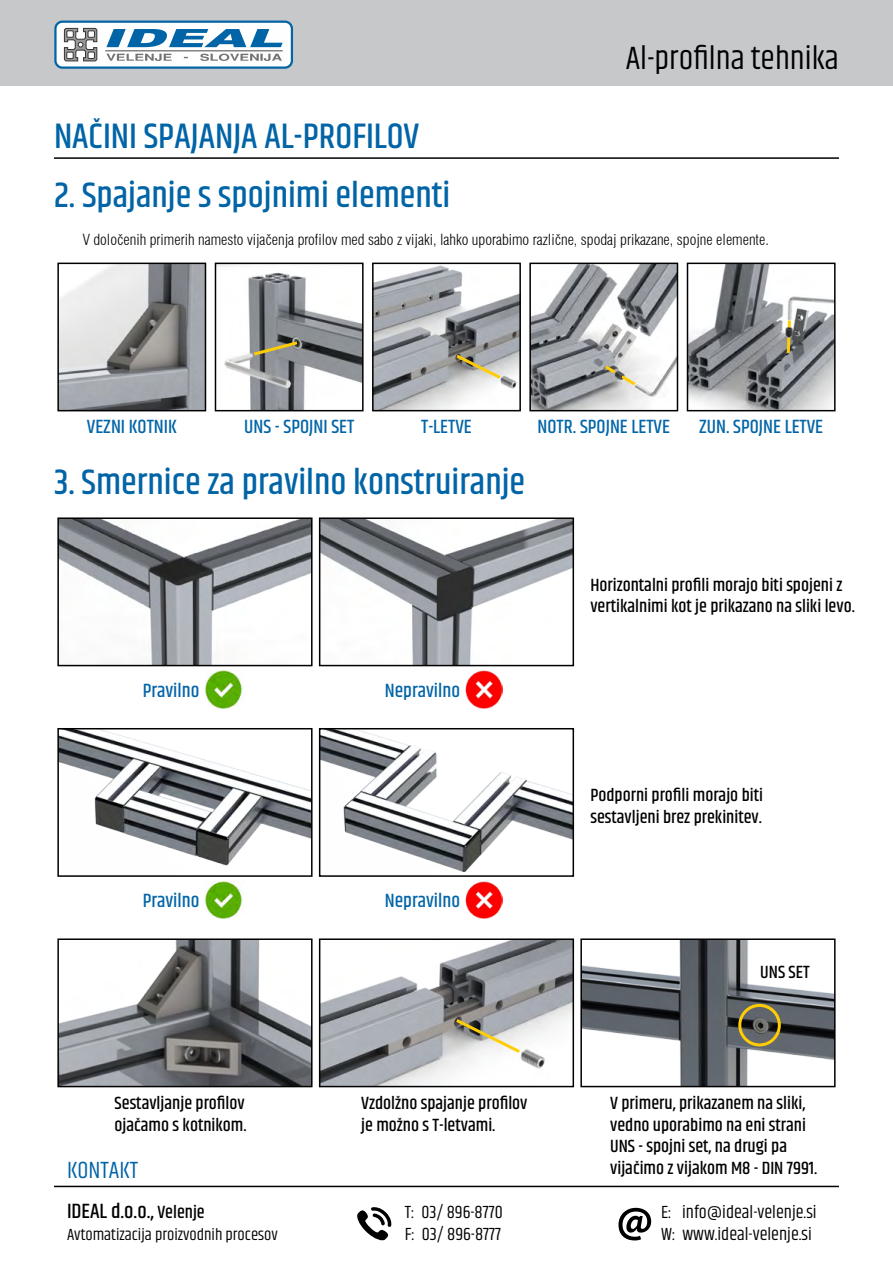
<style>
.page{position:relative;width:893px;height:1263px;background:#fff}
.page>*{position:absolute;margin:0;border:0;box-sizing:border-box;transform-origin:0 0}
.t1{font:500 36px "Khand";color:#0064a6}
.t2{font:33px "Khand";color:#000}
.t3{font:24px "Khand";color:#0064a6}
.t4{font:500 21px "Khand";color:#000}
.t5{font:500 19.5px "Khand";color:#0265a8}
.t6{font:500 18px/21.6px "Khand";color:#000}
.t7{font:18px "Khand";color:#000}
.t8{font:16.5px "Khand";color:#000}
.t9{font:300 condensed 15px "Swiss 721 BT";color:#000}
.s1{font-size:18px}
</style>
<div class="page">
<div style="left:0;top:0;width:893px;height:85px;background:#c7c8ca"></div>
<div style="left:55px;top:22px;width:237px;height:46px;background:#fefefe;border-radius:7px"></div>
<div style="left:54px;top:21px;width:239px;height:48px;border:2px solid #0064a6;border-radius:7px"></div>
<hr style="left:105px;top:50px;width:178px;height:1px;background:#727376">
<svg style="left:106px;top:54px;width:176px;height:7px"></svg>
<svg style="left:64px;top:28px;width:33px;height:33px"></svg>
<svg style="left:106px;top:29px;width:177px;height:18px"></svg>
<hr style="left:54px;top:157px;width:785px;height:2px;background:#000">
<svg style="left:357px;top:1207px;width:34px;height:33px"></svg>
<hr style="left:54px;top:1186px;width:785px;height:1px;background:#000">
<svg style="left:618px;top:1208px;width:33px;height:32px"></svg>
<img style="left:60px;top:266px;width:143px;height:142px">
<div style="left:57px;top:263px;width:149px;height:148px;border:2px solid #000"></div>
<img style="left:375px;top:266px;width:143px;height:142px">
<div style="left:372px;top:263px;width:149px;height:148px;border:2px solid #000"></div>
<img style="left:532px;top:266px;width:143px;height:142px">
<div style="left:529px;top:263px;width:149px;height:148px;border:2px solid #000"></div>
<img style="left:690px;top:266px;width:143px;height:142px">
<div style="left:687px;top:263px;width:149px;height:148px;border:2px solid #000"></div>
<img style="left:218px;top:266px;width:143px;height:117px">
<div style="left:215px;top:263px;width:149px;height:148px;border:2px solid #000"></div>
<svg style="left:83px;top:357px;width:98px;height:55px;background:#8c8e92"></svg>
<svg style="left:242px;top:339px;width:115px;height:73px"></svg>
<svg style="left:453px;top:352px;width:51px;height:29px"></svg>
<svg style="left:536px;top:357px;width:136px;height:55px"></svg>
<svg style="left:788px;top:320px;width:3px;height:7px"></svg>
<svg style="left:697px;top:335px;width:128px;height:77px;background:#8c8f91"></svg>
<img style="left:60px;top:731px;width:250px;height:135px">
<div style="left:57px;top:728px;width:256px;height:149px;border:2px solid #000"></div>
<img style="left:322px;top:731px;width:249px;height:141px">
<div style="left:319px;top:728px;width:255px;height:149px;border:2px solid #000"></div>
<img style="left:60px;top:520px;width:250px;height:143px">
<div style="left:57px;top:517px;width:256px;height:149px;border:2px solid #000"></div>
<img style="left:322px;top:520px;width:249px;height:143px">
<div style="left:319px;top:517px;width:255px;height:149px;border:2px solid #000"></div>
<img style="left:60px;top:941px;width:250px;height:143px">
<div style="left:57px;top:938px;width:256px;height:149px;border:2px solid #000"></div>
<img style="left:322px;top:941px;width:249px;height:143px">
<div style="left:319px;top:938px;width:255px;height:149px;border:2px solid #000"></div>
<img style="left:205px;top:670px;width:38px;height:38px">
<img style="left:465px;top:670px;width:38px;height:38px">
<svg style="left:383px;top:621px;width:80px;height:46px"></svg>
<img style="left:205px;top:881px;width:38px;height:38px">
<img style="left:465px;top:881px;width:38px;height:38px">
<svg style="left:383px;top:831px;width:80px;height:46px"></svg>
<svg style="left:453px;top:1016px;width:70px;height:39px"></svg>
<img style="left:583px;top:941px;width:250px;height:143px">
<div style="left:580px;top:938px;width:256px;height:149px;border:2px solid #000"></div>
<div style="left:738px;top:1004px;width:43px;height:42px;border:3px solid #ffcd03;border-radius:50%"></div>
<h2 class="t2" style="left:626px;top:38px;width:215px">Al-profilna tehnika</h2>
<h1 class="t1" style="left:54px;top:114px;width:367px">NAČINI SPAJANJA AL-PROFILOV</h1>
<h1 class="t1" style="left:54px;top:173px;width:398px">2. Spajanje s spojnimi elementi</h1>
<p class="t9" style="left:83px;top:230px;width:688px">V določenih primerih namesto vijačenja profilov med sabo z vijaki, lahko uporabimo različne, spodaj prikazane, spojne elemente.</p>
<p class="t5" style="left:87px;top:414px;width:91px">VEZNI KOTNIK</p>
<p class="t5" style="left:244px;top:414px;width:112px">UNS - SPOJNI SET</p>
<p class="t5" style="left:421px;top:414px;width:52px">T-LETVE</p>
<p class="t5" style="left:538px;top:414px;width:134px">NOTR. SPOJNE LETVE</p>
<p class="t5" style="left:699px;top:414px;width:126px">ZUN. SPOJNE LETVE</p>
<h1 class="t1" style="left:54px;top:459px;width:473px">3. Smernice za pravilno konstruiranje</h1>
<p class="t5" style="left:143px;top:678px;width:58px">Pravilno</p>
<p class="t5" style="left:385px;top:678px;width:77px">Nepravilno</p>
<p class="t5" style="left:143px;top:889px;width:58px">Pravilno</p>
<p class="t5" style="left:385px;top:889px;width:77px">Nepravilno</p>
<p class="t6" style="left:590px;top:575px;width:266px">Horizontalni profili morajo biti spojeni z vertikalnimi kot je prikazano na sliki levo.</p>
<p class="t6" style="left:590px;top:785px;width:174px">Podporni profili morajo biti sestavljeni brez prekinitev.</p>
<p class="t6" style="left:760px;top:962px;width:51px">UNS SET</p>
<p class="t6" style="left:115px;top:1093px;width:134px">Sestavljanje profilov ojačamo s kotnikom.</p>
<p class="t6" style="left:361px;top:1093px;width:168px">Vzdolžno spajanje profilov je možno s T-letvami.</p>
<p class="t6" style="left:610px;top:1093px;width:209px">V primeru, prikazanem na sliki, vedno uporabimo na eni strani<br>UNS - spojni set, na drugi pa vijačimo z vijakom M8 - DIN 7991.</p>
<h3 class="t3" style="left:67px;top:1156px;width:73px">KONTAKT</h3>
<p class="t4" style="left:67px;top:1198px;width:139px">IDEAL d.o.o., <span class="s1">Velenje</span></p>
<p class="t7" style="left:405px;top:1202px;width:99px">T: 03/ 896-8770</p>
<p class="t7" style="left:661px;top:1202px;width:157px">E: info@ideal-velenje.si</p>
<p class="t8" style="left:67px;top:1225px;width:212px">Avtomatizacija proizvodnih procesov</p>
<p class="t7" style="left:405px;top:1223px;width:98px">F: 03/ 896-8777</p>
<p class="t7" style="left:661px;top:1223px;width:152px">W: www.ideal-velenje.si</p>
</div>
